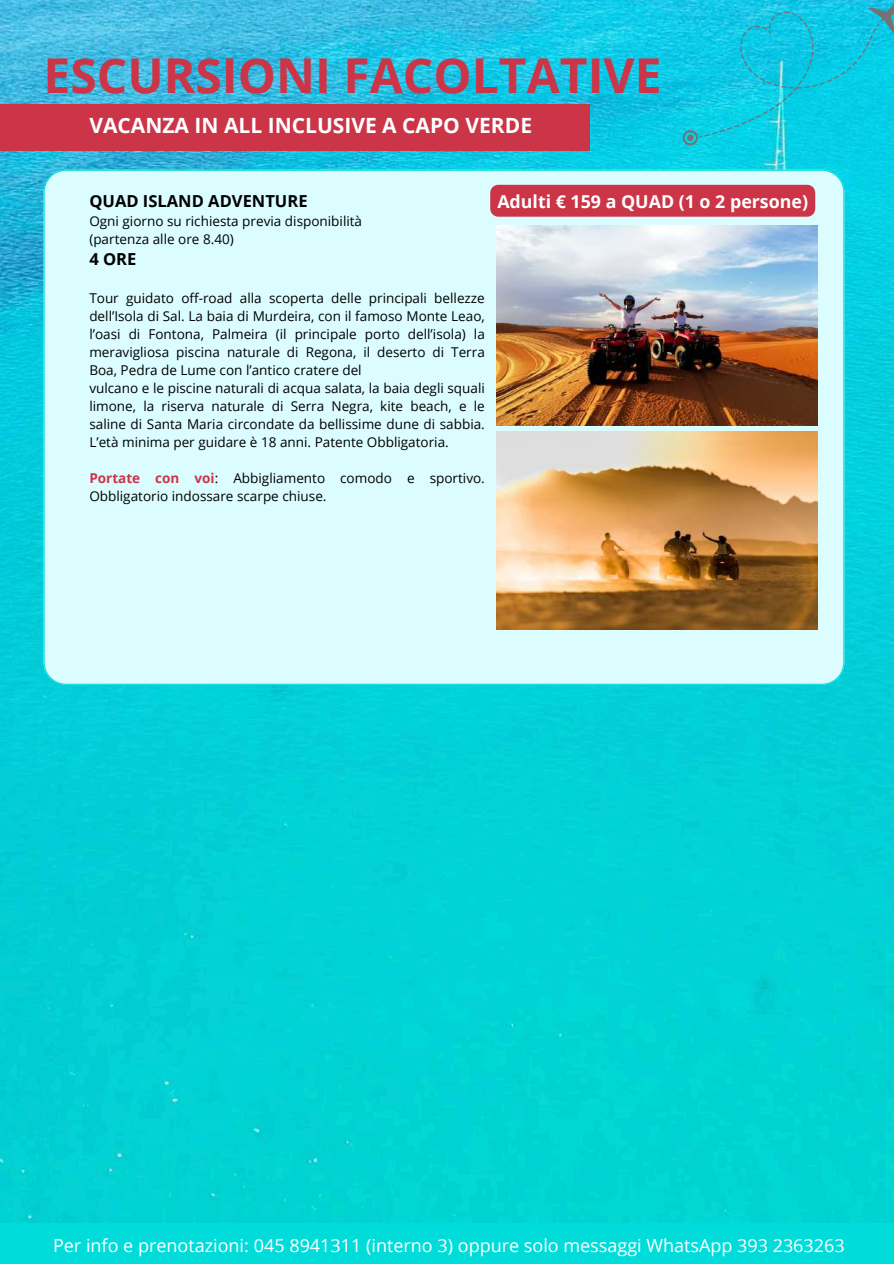
<style>
.page{position:relative;width:894px;height:1264px;background:#fff}
.page>*{position:absolute;margin:0;border:0;box-sizing:border-box;transform-origin:0 0}
.t1{font:700 48px "Open Sans";color:#cb3547}
.t2{font:700 21px "Open Sans";color:#fff}
.t3{font:18px "Open Sans";color:#fff}
.t4{font:700 17.85px "Open Sans";color:#fff}
.t5{font:700 16.5px "Open Sans";color:#000}
.t6{font:13.5px/18px "Open Sans";color:#000}
.s1{font-weight:700;color:#cb3547}
</style>
<div class="page">
<img style="left:0;top:0;width:893px;height:1222px">
<svg style="left:682px;top:0;width:211px;height:145px;background:#0fc9e4"></svg>
<div style="left:43px;top:170px;width:800px;height:515px;background:#dcfdff"></div>
<img style="left:496px;top:431px;width:320px;height:198px">
<img style="left:496px;top:226px;width:320px;height:199px">
<div style="left:0;top:104px;width:590px;height:46px;background:#cb3547"></div>
<div style="left:490px;top:185px;width:325px;height:32px;background:#cb3547"></div>
<div style="left:0;top:1222px;width:893px;height:41px;background:#00dcda"></div>
<h1 class="t1" style="left:43px;top:41px;width:619px">ESCURSIONI FACOLTATIVE</h1>
<h2 class="t2" style="left:89px;top:111px;width:444px">VACANZA IN ALL INCLUSIVE A CAPO VERDE</h2>
<p class="t5" style="left:89px;top:189px;width:220px">QUAD ISLAND ADVENTURE</p>
<h3 class="t4" style="left:497px;top:188px;width:312px">Adulti € 159 a QUAD (1 o 2 persone)</h3>
<p class="t6" style="left:89px;top:212px;width:274px">Ogni giorno su richiesta previa disponibilità (partenza alle ore 8.40)</p>
<p class="t5" style="left:89px;top:248px;width:49px">4 ORE</p>
<p class="t6" style="left:89px;top:288px;width:397px">Tour guidato off-road alla scoperta delle principali bellezze dell’Isola di Sal. La baia di Murdeira, con il famoso Monte Leao, l’oasi di Fontona, Palmeira (il principale porto dell’isola) la meravigliosa piscina naturale di Regona, il deserto di Terra Boa, Pedra de Lume con l’antico cratere del<br>vulcano e le piscine naturali di acqua salata, la baia degli squali limone, la riserva naturale di Serra Negra, kite beach, e le saline di Santa Maria circondate da bellissime dune di sabbia.<br>L’età minima per guidare è 18 anni. Patente Obbligatoria.</p>
<p class="t6" style="left:89px;top:468px;width:397px"><span class="s1">Portate con voi</span>: Abbigliamento comodo e sportivo.<br>Obbligatorio indossare scarpe chiuse.</p>
<h3 class="t3" style="left:53px;top:1232px;width:793px">Per info e prenotazioni: 045 8941311 (interno 3) oppure solo messaggi WhatsApp 393 2363263</h3>
</div>
